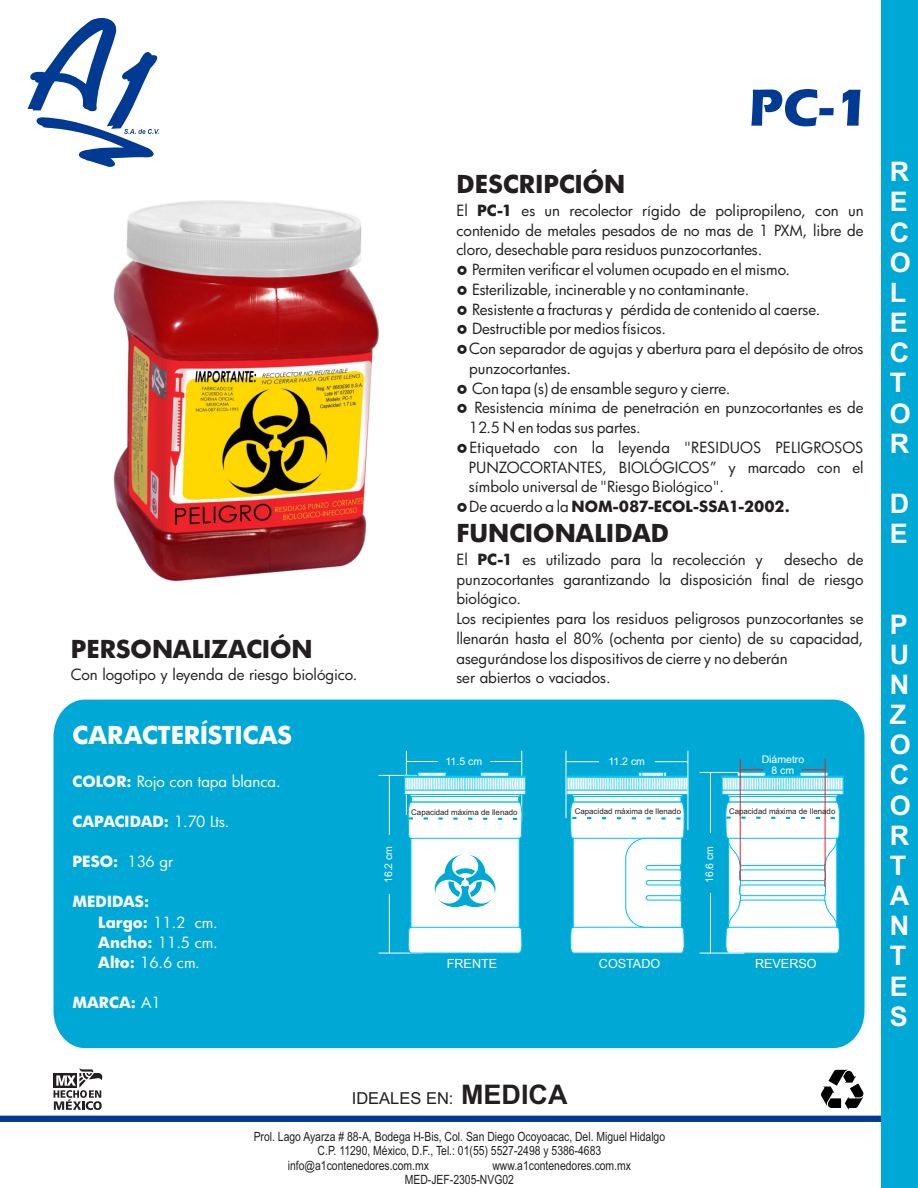
<style>
.page{position:relative;width:918px;height:1188px;background:#fff}
.page>*{position:absolute;margin:0;border:0;box-sizing:border-box;transform-origin:0 0}
.t1{font:700 54px "Eras ITC";color:#003a93}
.t2{font:700 27px/30.2px "Arial";color:#fff}
.t3{font:700 24px "Futura";color:#231f20}
.t4{font:700 24px "Futura";color:#fff}
.t5{font:16.5px "Arial";color:#231f20}
.t6{font:15px/19.8px "Futura";color:#231f20;text-align:justify}
.t7{font:700 15px/20.2px "Futura";color:#fff}
.t8{font:700 15px "Futura";color:#231f20}
.t9{font:15px "Futura";color:#fff}
.t10{font:12.75px/14.2px "Arial";color:#231f20;scale:.81 1}
.t11{font:12.6px "Arial";color:#fff}
.t12{font:10.5px "Arial";color:#fff}
.t13{font:7.95px "Arial";color:#231f20}
.s1{font-weight:700}
.s2{font-weight:400}
.s3{font-weight:700;font-size:27px}
</style>
<div class="page">
<div style="left:0;top:1116px;width:918px;height:6px;background:#003a93"></div>
<svg style="left:821px;top:1070px;width:43px;height:40px"></svg>
<svg style="left:54px;top:1068px;width:49px;height:42px"></svg>
<div style="left:881px;top:0;width:37px;height:1188px;background:#00a9d5"></div>
<svg style="left:27px;top:18px;width:132px;height:149px"></svg>
<div style="left:54px;top:700px;width:810px;height:348px;background:#00a9d5"></div>
<hr style="left:379px;top:953px;width:44px;height:1px;background:#fff">
<hr style="left:389px;top:775px;width:1px;height:60px;background:#fff">
<hr style="left:389px;top:894px;width:1px;height:59px;background:#fff">
<hr style="left:379px;top:775px;width:38px;height:1px;background:#fff">
<hr style="left:521px;top:751px;width:1px;height:70px;background:#fff">
<hr style="left:406px;top:761px;width:32px;height:1px;background:#fff">
<hr style="left:490px;top:761px;width:32px;height:1px;background:#fff">
<hr style="left:406px;top:751px;width:1px;height:64px;background:#fff">
<hr style="left:688px;top:751px;width:1px;height:79px;background:#fff">
<hr style="left:566px;top:761px;width:33px;height:1px;background:#fff">
<hr style="left:655px;top:761px;width:33px;height:1px;background:#fff">
<hr style="left:566px;top:751px;width:1px;height:67px;background:#fff">
<hr style="left:700px;top:953px;width:44px;height:1px;background:#fff">
<hr style="left:710px;top:772px;width:1px;height:61px;background:#fff">
<hr style="left:710px;top:893px;width:1px;height:60px;background:#fff">
<hr style="left:700px;top:772px;width:38px;height:1px;background:#fff">
<hr style="left:825px;top:759px;width:1px;height:128px;background:#ed1c24">
<hr style="left:740px;top:759px;width:1px;height:122px;background:#ed1c24">
<img style="left:113px;top:200px;width:266px;height:382px">
<svg style="left:566px;top:771px;width:123px;height:183px"></svg>
<svg style="left:721px;top:769px;width:123px;height:185px"></svg>
<svg style="left:404px;top:771px;width:122px;height:183px"></svg>
<h1 class="t1" style="left:749px;top:88px;width:122px">PC-1</h1>
<h3 class="t3" style="left:456px;top:175px;width:170px">DESCRIPCIÓN</h3>
<p class="t6" style="left:456px;top:202px;width:409px">El <span class="s1">PC-1</span> es un recolector rígido de polipropileno, con un contenido de metales pesados de no mas de 1 PXM, libre de cloro, desechable para residuos punzocortantes.</p>
<p class="t6" style="left:472px;top:261px;width:320px">Permiten verificar el volumen ocupado en el mismo.</p>
<p class="t6" style="left:472px;top:281px;width:279px">Esterilizable, incinerable y no contaminante.</p>
<p class="t6" style="left:472px;top:301px;width:350px">Resistente a fracturas y pérdida de contenido al caerse.</p>
<p class="t6" style="left:469px;top:340px;width:396px;text-align:left">Con separador de agujas y abertura para el depósito de otros punzocortantes.<br>Con tapa (s) de ensamble seguro y cierre.</p>
<p class="t6" style="left:472px;top:321px;width:196px">Destructible por medios físicos.</p>
<p class="t6" style="left:469px;top:400px;width:396px;text-indent:5px">Resistencia mínima de penetración en punzocortantes es de<br>12.5 N en todas sus partes.</p>
<p class="t6" style="left:469px;top:439px;width:396px">Etiquetado con la leyenda "RESIDUOS PELIGROSOS PUNZOCORTANTES, BIOLÓGICOS” y marcado con el símbolo universal de "Riesgo Biológico".</p>
<p class="t8" style="left:469px;top:501px;width:322px"><span class="s2">De acuerdo a la</span> NOM-087-ECOL-SSA1-2002.</p>
<h3 class="t3" style="left:456px;top:524px;width:214px">FUNCIONALIDAD</h3>
<h3 class="t3" style="left:71px;top:639px;width:243px">PERSONALIZACIÓN</h3>
<p class="t6" style="left:71px;top:666px;width:288px">Con logotipo y leyenda de riesgo biológico.</p>
<h3 class="t4" style="left:73px;top:726px;width:221px">CARACTERÍSTICAS</h3>
<p class="t9" style="left:73px;top:775px;width:210px"><span class="s1">COLOR:</span> Rojo con tapa blanca.</p>
<p class="t7" style="left:73px;top:813px;width:158px">CAPACIDAD: <span class="s2">1.70 Lts.</span></p>
<p class="t7" style="left:73px;top:853px;width:102px">PESO: <span class="s2">136 gr</span></p>
<p class="t7" style="left:98px;top:893px;width:121px;text-indent:-26px">MEDIDAS:<br>Largo: <span class="s2">11.2 cm.<br></span>Ancho: <span class="s2">11.5 cm.<br></span>Alto: <span class="s2">16.6 cm.</span></p>
<p class="t7" style="left:73px;top:994px;width:90px">MARCA: <span class="s2">A1</span></p>
<p class="t6" style="left:456px;top:551px;width:409px;text-indent:328px">desecho de punzocortantes garantizando la disposición final de riesgo biológico.</p>
<p class="t6" style="left:456px;top:551px;width:308px">El <span class="s1">PC-1</span> es utilizado para la recolección y</p>
<p class="t6" style="left:456px;top:610px;width:409px">Los recipientes para los residuos peligrosos punzocortantes se llenarán hasta el 80% (ochenta por ciento) de su capacidad, asegurándose los dispositivos de cierre y no deberán</p>
<p class="t6" style="left:456px;top:670px;width:156px">ser abiertos o vaciados.</p>
<p class="t12" style="left:385px;top:883px;width:39px;rotate:-90deg">16.2 cm</p>
<p class="t12" style="left:446px;top:758px;width:38px">11.5 cm</p>
<p class="t12" style="left:608px;top:758px;width:38px">11.2 cm</p>
<p class="t12" style="left:762px;top:756px;width:44px">Diámetro</p>
<p class="t12" style="left:771px;top:766px;width:24px">8 cm</p>
<p class="t13" style="left:411px;top:809px;width:108px">Capacidad máxima de llenado</p>
<p class="t13" style="left:575px;top:808px;width:108px">Capacidad máxima de llenado</p>
<p class="t13" style="left:729px;top:808px;width:108px">Capacidad máxima de llenado</p>
<p class="t12" style="left:706px;top:883px;width:39px;rotate:-90deg">16.6 cm</p>
<p class="t11" style="left:447px;top:959px;width:52px">FRENTE</p>
<p class="t11" style="left:599px;top:959px;width:63px">COSTADO</p>
<p class="t11" style="left:755px;top:959px;width:63px">REVERSO</p>
<p class="t5" style="left:352px;top:1092px;width:217px">IDEALES EN: <span class="s3">MEDICA</span></p>
<p class="t10" style="left:254px;top:1131px;width:510px">Prol. Lago Ayarza # 88-A, Bodega H-Bis, Col. San Diego Ocoyoacac, Del. Miguel Hidalgo</p>
<p class="t10" style="left:318px;top:1145px;width:352px">C.P. 11290, México, D.F., Tel.: 01(55) 5527-2498 y 5386-4683</p>
<p class="t10" style="left:288px;top:1159px;width:176px">info@a1contenedores.com.mx</p>
<p class="t10" style="left:405px;top:1159px;width:281px;text-indent:88px">www.a1contenedores.com.mx<br>MED-JEF-2305-NVG02</p>
<h2 class="t2" style="left:890px;top:159px;width:23px">R<br>E<br>C<br>O<br>L<br>E<br>C<br>T<br>O<br>R</h2>
<h2 class="t2" style="left:890px;top:491px;width:21px">D<br>E</h2>
<h2 class="t2" style="left:890px;top:612px;width:23px">P<br>U<br>N<br>Z<br>O<br>C<br>O<br>R<br>T<br>A<br>N<br>T<br>E<br>S</h2>
</div>
